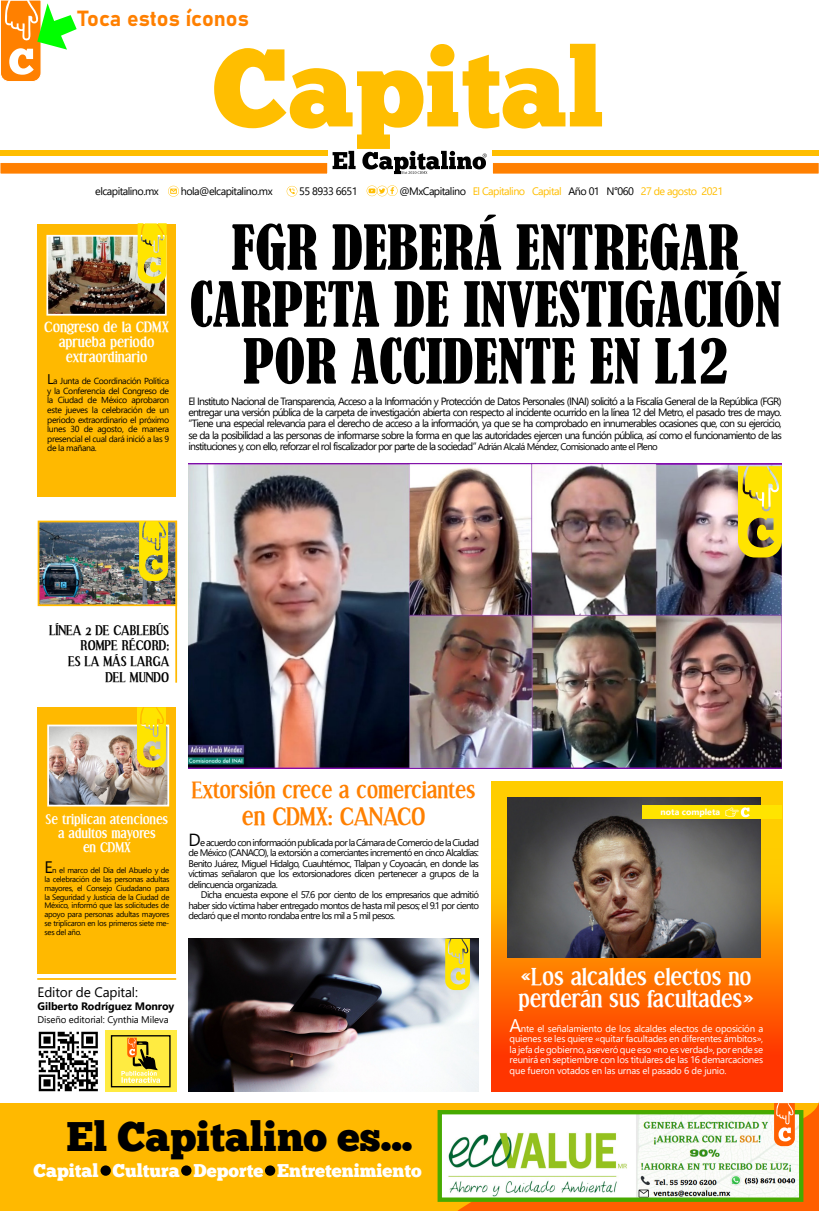
<style>
.page{position:relative;width:819px;height:1211px;background:#fff}
.page>*{position:absolute;margin:0;border:0;box-sizing:border-box;transform-origin:0 0}
.t1{font:110.16px "Chunk Five Ex";color:#ffbe00}
.t2{font:condensed 57.75px/56.9px "Bernard";color:#000;text-align:center}
.t3{font:41.12px "Chunk Five Ex";color:#000}
.t4{font:700 23.62px "Effloresce";color:#ff8000}
.t5{font:700 22.75px "Effloresce";color:#fff}
.t6{font:700 21.88px "Effloresce";color:#ff8000}
.t7{font:21.61px "Bahnschrift";color:#ff8000}
.t8{font:18.38px "Chunk Five Ex";color:#fff}
.t9{font:700 14px/14.9px "Effloresce";color:#fff;text-align:center}
.t10{font:13.65px "Segoe UI";letter-spacing:-.01em;color:#000}
.t11{font:700 13.12px/15.8px "Effloresce";color:#000;text-align:right}
.t12{font:700 13.12px "Effloresce";color:#fff}
.t13{font:10.76px "Segoe UI";letter-spacing:-.05em;color:#ffbe00}
.t14{font:10.76px "Segoe UI";letter-spacing:-.05em;color:#000}
.t15{font:700 10.76px "Segoe UI";letter-spacing:-.01em;color:#000}
.t16{font:10.5px/11.4px "Segoe UI";letter-spacing:-.075em;color:#000;text-align:justify}
.t17{font:9.62px/10.5px "Segoe UI";letter-spacing:-.065em;color:#000;text-align:justify}
.t18{font:9.62px/10.5px "Segoe UI";letter-spacing:-.02em;color:#fff;text-align:justify}
.t19{font:9.62px "Segoe UI";letter-spacing:-.01em;color:#000}
.t20{font:8.75px/9.6px "Segoe UI";letter-spacing:-.04em;color:#000;text-align:justify}
.t21{font:700 8.75px "Segoe UI";color:#fff}
.t22{font:7.88px/8.8px "Segoe UI";letter-spacing:-.04em;color:#000;text-align:justify}
.s1{color:#000}
.s2{font-size:14px}
.s3{font-size:9.62px}
.s4{font-size:16.62px}
.s5{font-size:17.5px}
.s6{font-size:18.38px}
</style>
<div class="page">
<img style="left:189px;top:464px;width:593px;height:304px">
<svg style="left:491px;top:782px;width:291px;height:309px;background:#fd6a00"></svg>
<div style="left:37px;top:707px;width:139px;height:267px;background:#ffb900"></div>
<hr style="left:175px;top:521px;width:2px;height:161px;background:#ffb900">
<div style="left:0;top:1103px;width:819px;height:107px;background:#ffb900"></div>
<svg style="left:457px;top:1102px;width:362px;height:108px;fill:#ff5f00"></svg>
<div style="left:100px;top:1165px;width:11px;height:10px;background:#000;border-radius:50%"></div>
<div style="left:181px;top:1165px;width:10px;height:10px;background:#000;border-radius:50%"></div>
<div style="left:265px;top:1165px;width:10px;height:10px;background:#000;border-radius:50%"></div>
<div style="left:37px;top:224px;width:139px;height:272px;background:#ffb900"></div>
<div style="left:0;top:150px;width:327px;height:6px;background:#ffbe00"></div>
<svg style="left:0;top:151px;width:486px;height:24px"></svg>
<div style="left:492px;top:150px;width:327px;height:6px;background:#ffbe00"></div>
<svg style="left:492px;top:163px;width:327px;height:11px;background:#ff850a"></svg>
<svg style="left:1px;top:0;width:76px;height:82px"></svg>
<svg style="left:168px;top:186px;width:11px;height:11px"></svg>
<svg style="left:287px;top:186px;width:10px;height:10px"></svg>
<svg style="left:366px;top:185px;width:31px;height:11px"></svg>
<img style="left:442px;top:1114px;width:356px;height:82px">
<div style="left:437px;top:1109px;width:366px;height:92px;border:4px solid #47aa00"></div>
<svg style="left:774px;top:1103px;width:20px;height:43px"></svg>
<img style="left:49px;top:238px;width:115px;height:74px">
<div style="left:46px;top:235px;width:121px;height:80px;border:2px solid #fff"></div>
<img style="left:41px;top:523px;width:133px;height:80px">
<div style="left:38px;top:520px;width:139px;height:86px;border:2px solid #ffb900"></div>
<img style="left:50px;top:727px;width:116px;height:76px">
<div style="left:47px;top:724px;width:122px;height:82px;border:2px solid #fff"></div>
<svg style="left:738px;top:466px;width:44px;height:91px;background:#dec819"></svg>
<img style="left:189px;top:938px;width:290px;height:153px">
<img style="left:507px;top:797px;width:254px;height:160px">
<svg style="left:137px;top:707px;width:29px;height:60px;background:#f3d81e"></svg>
<svg style="left:139px;top:521px;width:29px;height:60px;background:#ddcb1c"></svg>
<svg style="left:138px;top:223px;width:29px;height:60px;background:#f0da25"></svg>
<svg style="left:445px;top:938px;width:25px;height:52px"></svg>
<div style="left:642px;top:805px;width:139px;height:13px;background:#ffe400"></div>
<svg style="left:725px;top:807px;width:24px;height:10px"></svg>
<img style="left:38px;top:1031px;width:60px;height:60px">
<div style="left:105px;top:1030px;width:71px;height:61px;background:#ffeb41"></div>
<div style="left:111px;top:1035px;width:60px;height:52px;border:1px solid #000"></div>
<svg style="left:121px;top:1037px;width:39px;height:45px"></svg>
<hr style="left:37px;top:978px;width:139px;height:1px;background:#ffb900">
<p class="t7" style="left:78px;top:2px;width:172px">Toca estos íconos</p>
<p class="t1" style="left:212px;top:5px;width:392px">Capital</p>
<p class="t14" style="left:95px;top:181px;width:65px">elcapitalino.mx</p>
<p class="t14" style="left:181px;top:181px;width:93px">hola@elcapitalino.mx</p>
<p class="t14" style="left:299px;top:181px;width:60px">55 8933 6651</p>
<p class="t13" style="left:399px;top:181px;width:325px"><span class="s1">@MxCapitalino</span> El Capitalino Capital <span class="s1">Año 01 N°060</span> 27 de agosto 2021</p>
<p class="t9" style="left:44px;top:319px;width:126px">Congreso de la CDMX aprueba periodo</p>
<p class="t9" style="left:66px;top:349px;width:83px">extraordinario</p>
<p class="t20" style="left:47px;top:375px;width:123px"><span class="s2">L</span>a Junta de Coordinación Política y la Conferencia del Congreso de la Ciudad de México aprobaron este jueves la celebración de un periodo extraordinario el próximo lunes 30 de agosto, de manera presencial el cual dará inició a las 9 de la mañana.</p>
<p class="t2" style="left:189px;top:220px;width:593px">FGR DEBERÁ ENTREGAR<br>CARPETA DE INVESTIGACIÓN<br>POR ACCIDENTE EN L12</p>
<p class="t16" style="left:188px;top:394px;width:595px">El Instituto Nacional de Transparencia, Acceso a la Información y Protección de Datos Personales (INAI) solicitó a la Fiscalía General de la República (FGR) entregar una versión pública de la carpeta de investigación abierta con respecto al incidente ocurrido en la línea 12 del Metro, el pasado tres de mayo. “Tiene una especial relevancia para el derecho de acceso a la información, ya que se ha comprobado en innumerables ocasiones que, con su ejercicio, se da la posibilidad a las personas de informarse sobre la forma en que las autoridades ejercen una función pública, así como el funcionamiento de las instituciones y, con ello, reforzar el rol fiscalizador por parte de la sociedad” <span class="s3">Adrián Alcalá Méndez, Comisionado ante el Pleno</span></p>
<p class="t11" style="left:49px;top:622px;width:122px">LÍNEA 2 DE CABLEBÚS<br>ROMPE RÉCORD;</p>
<p class="t11" style="left:68px;top:653px;width:103px">ES LA MÁS LARGA</p>
<p class="t11" style="left:105px;top:669px;width:65px">DEL MUNDO</p>
<p class="t6" style="left:192px;top:778px;width:285px">Extorsión crece a comerciantes</p>
<p class="t12" style="left:46px;top:812px;width:124px">Se triplican atenciones</p>
<p class="t4" style="left:242px;top:803px;width:185px">en CDMX: CANACO</p>
<p class="t12" style="left:58px;top:826px;width:99px">a adultos mayores</p>
<p class="t12" style="left:83px;top:840px;width:49px">en CDMX</p>
<p class="t22" style="left:45px;top:865px;width:126px"><span class="s4">E</span>n el marco del Día del Abuelo y de la celebración de las personas adultas mayores, el Consejo Ciudadano para la Seguridad y Justicia de la Ciudad de México, informó que las solicitudes de apoyo para personas adultas mayores se triplicaron en los primeros siete me&shy;ses del año.</p>
<p class="t17" style="left:188px;top:836px;width:292px"><span class="s5">D</span>e acuerdo con información publicada por la Cámara de Comercio de la Ciudad de México (CANACO), la extorsión a comerciantes incrementó en cinco Alcaldías:<br>Benito Juárez, Miguel Hidalgo, Cuauhtémoc, Tlalpan y Coyoacán, en donde las víctimas señalaron que los extorsionadores dicen pertenecer a grupos de la delincuencia organizada.</p>
<p class="t17" style="left:188px;top:888px;width:292px;text-indent:12px">Dicha encuesta expone el 57.6 por ciento de los empresarios que admitió haber sido víctima haber entregado montos de hasta mil pesos; el 9.1 por ciento declaró que el monto rondaba entre los mil a 5 mil pesos.</p>
<p class="t10" style="left:38px;top:979px;width:102px">Editor de Capital:</p>
<p class="t15" style="left:38px;top:995px;width:138px">Gilberto Rodríguez Monroy</p>
<p class="t19" style="left:38px;top:1010px;width:132px">Diseño editorial: Cynthia Mileva</p>
<p class="t3" style="left:67px;top:1106px;width:347px">El Capitalino es...</p>
<p class="t8" style="left:33px;top:1156px;width:389px">Capital Cultura Deporte Entretenimiento</p>
<p class="t21" style="left:660px;top:803px;width:61px">nota completa</p>
<p class="t5" style="left:520px;top:963px;width:232px">«Los alcaldes electos no</p>
<p class="t5" style="left:518px;top:986px;width:237px">perderán sus facultades»</p>
<p class="t18" style="left:509px;top:1022px;width:255px"><span class="s6">A</span>nte el señalamiento de los alcaldes electos de oposición a quienes se les quiere «quitar facultades en diferentes ámbitos», la jefa de gobierno, aseveró que eso «no es verdad», por ende se reunirá en septiembre con los titulares de las 16 demarcaciones que fueron votados en las urnas el pasado 6 de junio.</p>
</div>
